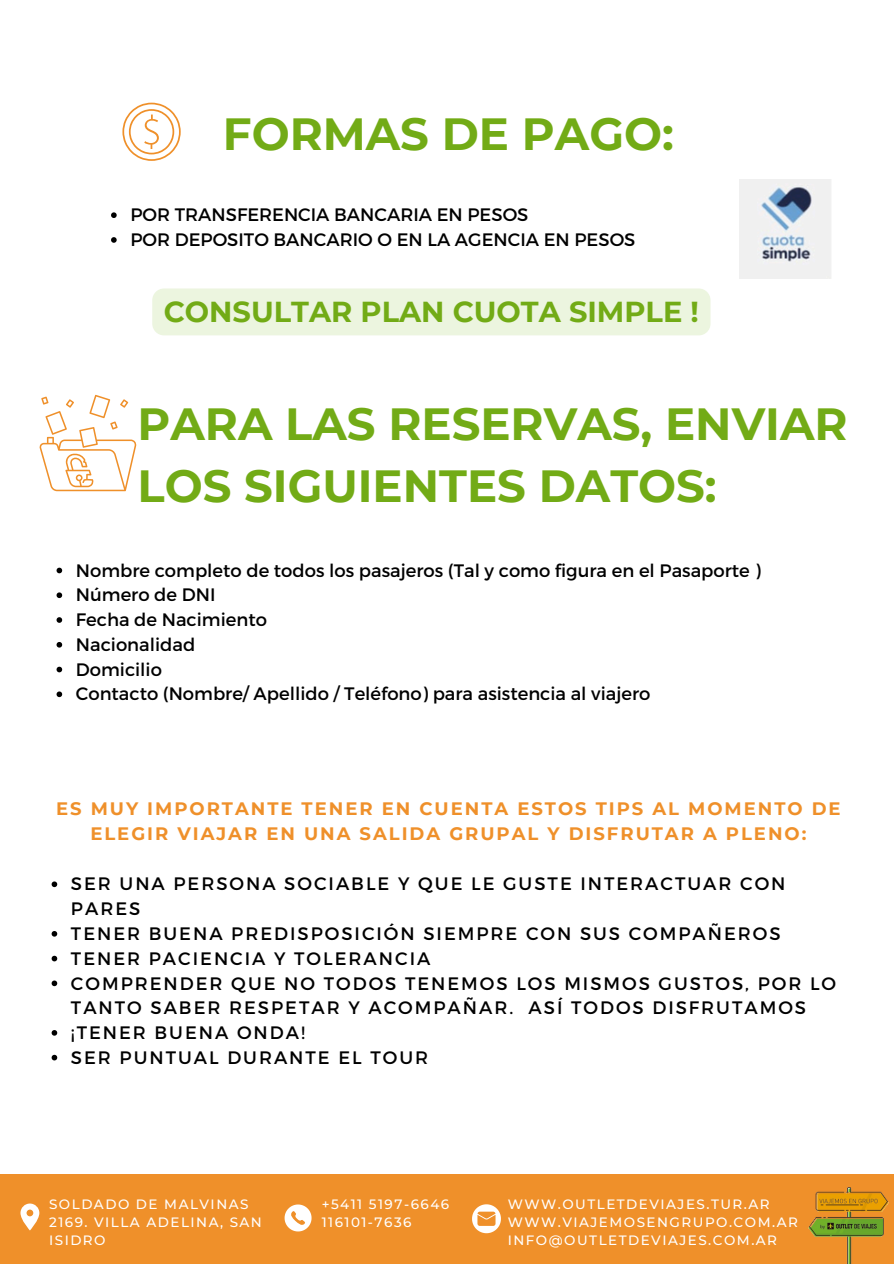
<style>
.page{position:relative;width:894px;height:1264px;background:#fff}
.page>*{position:absolute;margin:0;border:0;box-sizing:border-box;transform-origin:0 0}
.t1{font:700 45px/61.8px "Montserrat";color:#72ab16}
.t2{font:700 28.8px "Montserrat";color:#72ab16}
.t3{font:18px/24.8px "Montserrat";letter-spacing:.11em;color:#000}
.t4{font:18px "Montserrat";color:#000}
.t5{font:700 18px/24.8px "Montserrat";letter-spacing:.11em;color:#ef902a;text-align:center}
.t6{font:500 13.5px/18px "Montserrat";letter-spacing:.11em;color:#fff}
</style>
<div class="page">
<div style="left:0;top:1174px;width:893px;height:89px;background:#ef902a"></div>
<svg style="left:20px;top:1203px;width:19px;height:27px"></svg>
<svg style="left:472px;top:1204px;width:29px;height:29px"></svg>
<svg style="left:284px;top:1204px;width:27px;height:27px"></svg>
<img style="left:808px;top:1187px;width:81px;height:76px">
<svg style="left:122px;top:103px;width:59px;height:58px"></svg>
<svg style="left:39px;top:395px;width:97px;height:96px"></svg>
<img style="left:739px;top:180px;width:92px;height:99px">
<svg style="left:111px;top:212px;width:6px;height:6px"></svg>
<svg style="left:111px;top:237px;width:6px;height:6px"></svg>
<svg style="left:57px;top:567px;width:5px;height:6px"></svg>
<svg style="left:57px;top:592px;width:5px;height:6px"></svg>
<svg style="left:57px;top:617px;width:5px;height:6px"></svg>
<svg style="left:57px;top:642px;width:5px;height:5px"></svg>
<svg style="left:57px;top:666px;width:5px;height:6px"></svg>
<svg style="left:57px;top:691px;width:5px;height:6px"></svg>
<svg style="left:52px;top:881px;width:5px;height:6px"></svg>
<svg style="left:52px;top:931px;width:5px;height:5px"></svg>
<svg style="left:52px;top:955px;width:5px;height:6px"></svg>
<svg style="left:52px;top:980px;width:5px;height:6px"></svg>
<svg style="left:52px;top:1030px;width:5px;height:5px"></svg>
<svg style="left:52px;top:1054px;width:5px;height:6px"></svg>
<div style="left:152px;top:288px;width:558px;height:47px;background:#ecf5df;border-radius:12px"></div>
<p class="t1" style="left:223px;top:103px;width:452px">FORMAS DE PAGO:</p>
<h1 class="t4" style="left:130px;top:203px;width:399px">POR TRANSFERENCIA BANCARIA EN PESOS</h1>
<p class="t4" style="left:130px;top:228px;width:506px">POR DEPOSITO BANCARIO O EN LA AGENCIA EN PESOS</p>
<p class="t2" style="left:164px;top:294px;width:536px">CONSULTAR PLAN CUOTA SIMPLE !</p>
<p class="t1" style="left:137px;top:392px;width:711px">PARA LAS RESERVAS, ENVIAR<br>LOS SIGUIENTES DATOS:</p>
<p class="t4" style="left:76px;top:558px;width:686px">Nombre completo de todos los pasajeros (Tal y como figura en el Pasaporte )</p>
<p class="t4" style="left:76px;top:583px;width:141px">Número de DNI</p>
<p class="t4" style="left:76px;top:608px;width:192px">Fecha de Nacimiento</p>
<p class="t4" style="left:76px;top:633px;width:121px">Nacionalidad</p>
<h3 class="t4" style="left:76px;top:657px;width:88px">Domicilio</h3>
<p class="t4" style="left:76px;top:682px;width:576px">Contacto (Nombre/ Apellido / Teléfono) para asistencia al viajero</p>
<p class="t5" style="left:56px;top:796px;width:786px">ES MUY IMPORTANTE TENER EN CUENTA ESTOS TIPS AL MOMENTO DE<br>ELEGIR VIAJAR EN UNA SALIDA GRUPAL Y DISFRUTAR A PLENO:</p>
<p class="t3" style="left:71px;top:870px;width:716px">SER UNA PERSONA SOCIABLE Y QUE LE GUSTE INTERACTUAR CON<br>PARES</p>
<p class="t3" style="left:71px;top:920px;width:711px">TENER BUENA PREDISPOSICIÓN SIEMPRE CON SUS COMPAÑEROS</p>
<p class="t3" style="left:71px;top:945px;width:361px">TENER PACIENCIA Y TOLERANCIA</p>
<p class="t3" style="left:71px;top:969px;width:766px">COMPRENDER QUE NO TODOS TENEMOS LOS MISMOS GUSTOS, POR LO<br>TANTO SABER RESPETAR Y ACOMPAÑAR. ASÍ TODOS DISFRUTAMOS</p>
<p class="t3" style="left:71px;top:1019px;width:235px">¡TENER BUENA ONDA!</p>
<p class="t3" style="left:71px;top:1044px;width:358px">SER PUNTUAL DURANTE EL TOUR</p>
<p class="t6" style="left:49px;top:1194px;width:214px">SOLDADO DE MALVINAS<br>2169. VILLA ADELINA, SAN<br>ISIDRO</p>
<h2 class="t6" style="left:321px;top:1194px;width:129px">+5411 5197-6646</h2>
<p class="t6" style="left:321px;top:1212px;width:91px">116101-7636</p>
<p class="t6" style="left:507px;top:1194px;width:263px">WWW.OUTLETDEVIAJES.TUR.AR</p>
<h1 class="t6" style="left:507px;top:1212px;width:291px">WWW.VIAJEMOSENGRUPO.COM.AR</h1>
<p class="t6" style="left:507px;top:1230px;width:271px">INFO@OUTLETDEVIAJES.COM.AR</p>
</div>
